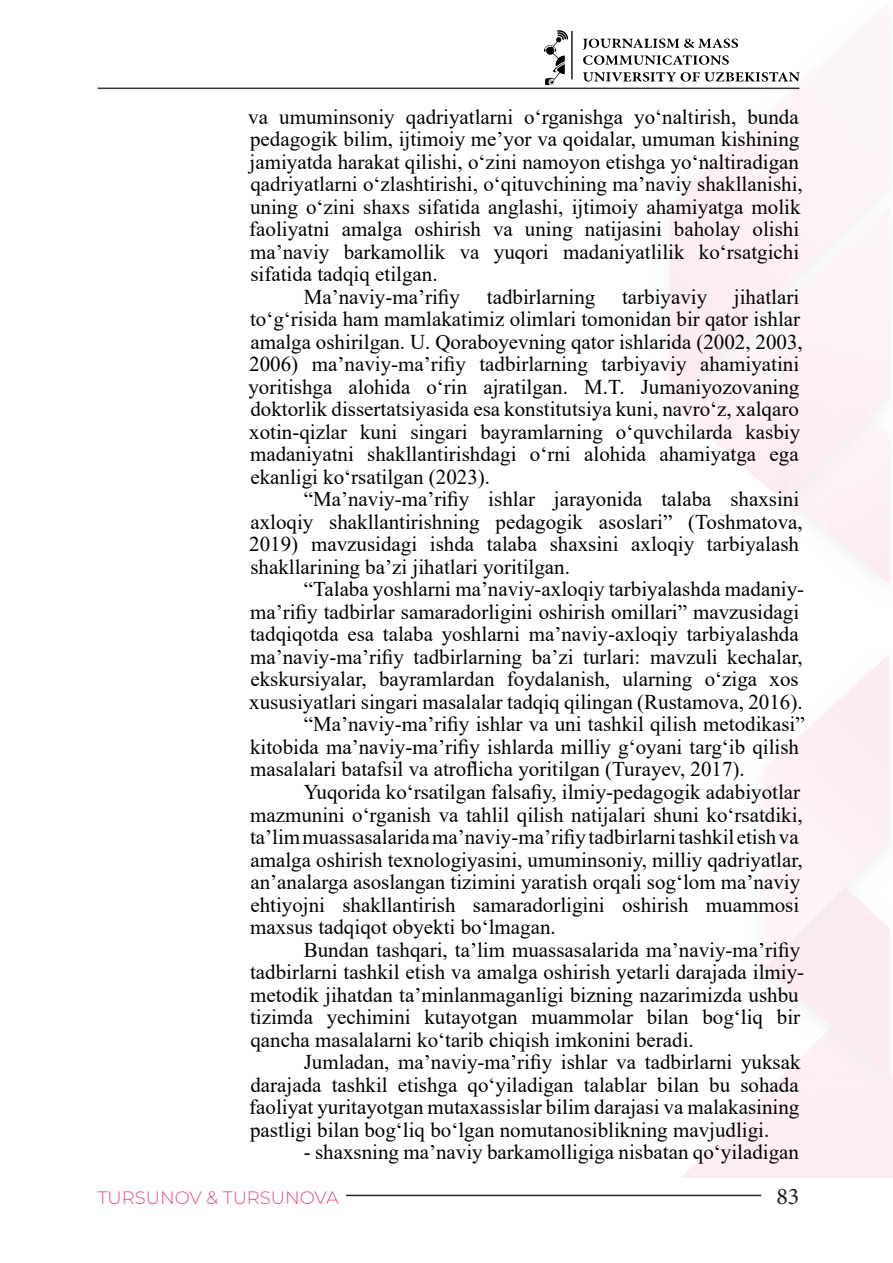
<style>
.page{position:relative;width:893px;height:1263px;background:#fff}
.page>*{position:absolute;margin:0;border:0;box-sizing:border-box;transform-origin:0 0}
.t1{font:24px "Minion Pro";color:#231f20}
.Загаловка{font:21px/22.5px "Times New Roman";color:#000001}
.t2{font:300 18px "Montserrat";color:#ec4c79}
</style>
<div class="page">
<hr style="left:346px;top:1195px;width:415px;height:1px;background:#231f20">
<img style="left:97px;top:72px;width:796px;height:1105px">
<svg style="left:544px;top:30px;width:29px;height:55px"></svg>
<svg style="left:583px;top:38px;width:155px;height:27px"></svg>
<svg style="left:583px;top:72px;width:216px;height:10px"></svg>
<p class="Загаловка" style="left:248px;top:105px;width:556px">va umuminsoniy qadriyatlarni o‘rganishga yo‘naltirish, bunda pedagogik bilim, ijtimoiy me’yor va qoidalar, umuman kishining jamiyatda harakat qilishi, o‘zini namoyon etishga yo‘naltiradigan qadriyatlarni o‘zlashtirishi, o‘qituvchining ma’naviy shakllanishi, uning o‘zini shaxs sifatida anglashi, ijtimoiy ahamiyatga molik faoliyatni amalga oshirish va uning natijasini baholay olishi ma’naviy barkamollik va yuqori madaniyatlilik ko‘rsatgichi sifatida tadqiq etilgan.</p>
<p class="Загаловка" style="left:304px;top:285px;width:158px">Ma’naviy-ma’rifiy</p>
<p class="Загаловка" style="left:487px;top:285px;width:110px">tadbirlarning</p>
<p class="Загаловка" style="left:622px;top:285px;width:87px">tarbiyaviy</p>
<p class="Загаловка" style="left:248px;top:285px;width:556px;text-indent:486px">jihatlari to‘g‘risida ham mamlakatimiz olimlari tomonidan bir qator ishlar amalga oshirilgan. U. Qoraboyevning qator ishlarida (2002, 2003, 2006) ma’naviy-ma’rifiy tadbirlarning tarbiyaviy ahamiyatini yoritishga alohida o‘rin ajratilgan. M.T. Jumaniyozovaning doktorlik dissertatsiyasida esa konstitutsiya kuni, navro‘z, xalqaro xotin-qizlar kuni singari bayramlarning o‘quvchilarda kasbiy madaniyatni shakllantirishdagi o‘rni alohida ahamiyatga ega ekanligi ko‘rsatilgan (2023).</p>
<p class="Загаловка" style="left:249px;top:487px;width:555px;text-indent:55px">“Ma’naviy-ma’rifiy ishlar jarayonida talaba shaxsini axloqiy shakllantirishning pedagogik asoslari” (Toshmatova, 2019) mavzusidagi ishda talaba shaxsini axloqiy tarbiyalash shakllarining ba’zi jihatlari yoritilgan.</p>
<p class="Загаловка" style="left:249px;top:577px;width:557px;text-indent:55px">“Talaba yoshlarni ma’naviy-axloqiy tarbiyalashda madaniy&shy;ma’rifiy tadbirlar samaradorligini oshirish omillari” mavzusidagi tadqiqotda esa talaba yoshlarni ma’naviy-axloqiy tarbiyalashda ma’naviy-ma’rifiy tadbirlarning ba’zi turlari: mavzuli kechalar, ekskursiyalar, bayramlardan foydalanish, ularning o‘ziga xos xususiyatlari singari masalalar tadqiq qilingan (Rustamova, 2016).</p>
<p class="Загаловка" style="left:250px;top:712px;width:556px;text-indent:54px">“Ma’naviy-ma’rifiy ishlar va uni tashkil qilish metodikasi” kitobida ma’naviy-ma’rifiy ishlarda milliy g‘oyani targ‘ib qilish masalalari batafsil va atroflicha yoritilgan (Turayev, 2017).</p>
<p class="Загаловка" style="left:250px;top:780px;width:554px;text-indent:54px">Yuqorida ko‘rsatilgan falsafiy, ilmiy-pedagogik adabiyotlar mazmunini o‘rganish va tahlil qilish natijalari shuni ko‘rsatdiki, ta’lim muassasalarida ma’naviy-ma’rifiy tadbirlarni tashkil etish va amalga oshirish texnologiyasini, umuminsoniy, milliy qadriyatlar, an’analarga asoslangan tizimini yaratish orqali sog‘lom ma’naviy ehtiyojni shakllantirish samaradorligini oshirish muammosi maxsus tadqiqot obyekti bo‘lmagan.</p>
<p class="Загаловка" style="left:250px;top:937px;width:556px;text-indent:54px">Bundan tashqari, ta’lim muassasalarida ma’naviy-ma’rifiy tadbirlarni tashkil etish va amalga oshirish yetarli darajada ilmiy&shy;metodik jihatdan ta’minlanmaganligi bizning nazarimizda ushbu tizimda yechimini kutayotgan muammolar bilan bog‘liq bir qancha masalalarni ko‘tarib chiqish imkonini beradi.</p>
<p class="Загаловка" style="left:249px;top:1050px;width:553px;text-align:justify;text-indent:55px">Jumladan, ma’naviy-ma’rifiy ishlar va tadbirlarni yuksak darajada tashkil etishga qo‘yiladigan talablar bilan bu sohada faoliyat yuritayotgan mutaxassislar bilim darajasi va malakasining pastligi bilan bog‘liq bo‘lgan nomutanosiblikning mavjudligi.</p>
<p class="Загаловка" style="left:304px;top:1140px;width:497px">- shaxsning ma’naviy barkamolligiga nisbatan qo‘yiladigan</p>
<p class="t2" style="left:98px;top:1185px;width:243px">TURSUNOV &amp; TURSUNOVA</p>
<p class="t1" style="left:776px;top:1180px;width:25px">83</p>
</div>
